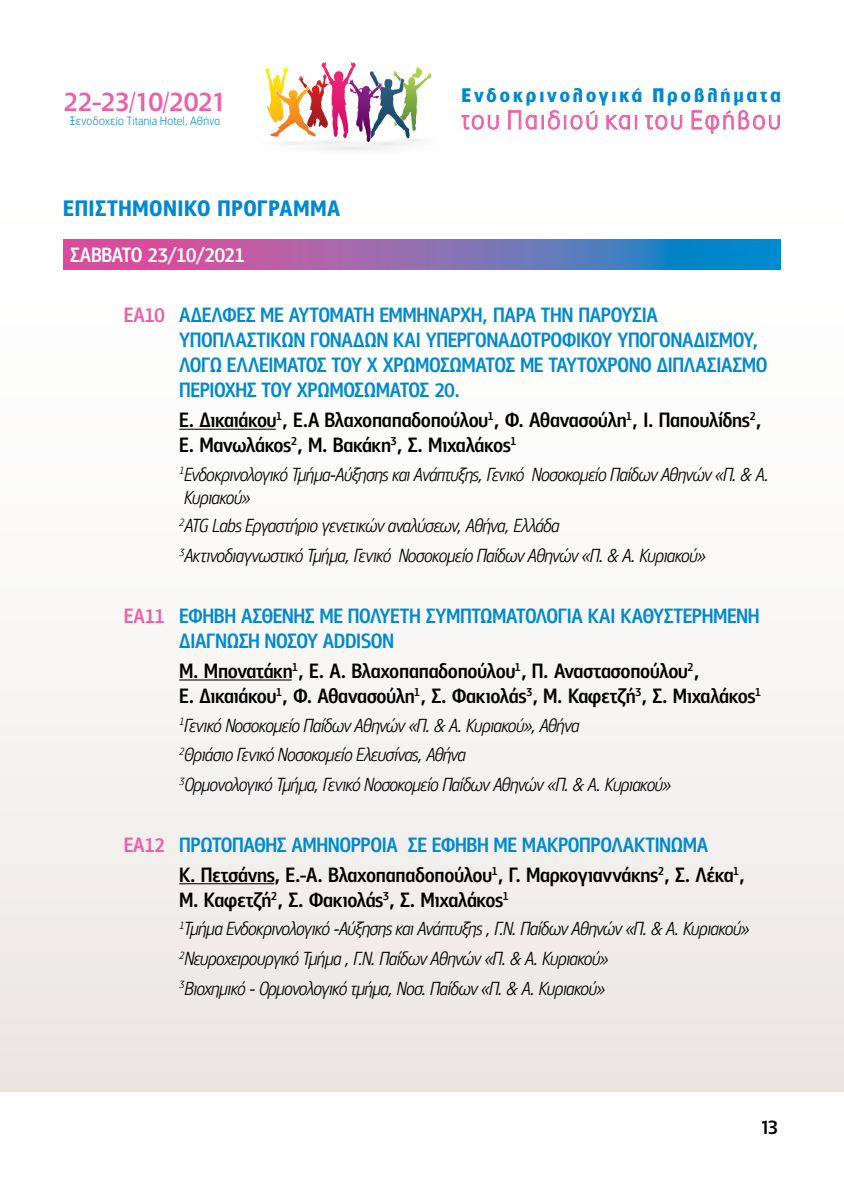
<style>
.page{position:relative;width:844px;height:1191px;background:#fff}
.page>*{position:absolute;margin:0;border:0;box-sizing:border-box;transform-origin:0 0}
.t1{font:300 24.85px "PF Lounge";letter-spacing:.11em;color:#ee5fa3}
.t2{font:500 24.68px "PF Lounge";letter-spacing:-.025em;color:#ee5fa3}
.t3{font:700 18.38px "PF Lounge";letter-spacing:.17em;color:#0089cf}
.t4{font:500 18.03px "PF Lounge";color:#000}
.t5{font:300 11.38px "PF Lounge";letter-spacing:.03em;color:#0089cf}
</style>
<div class="page">
<div style="left:0;top:0;width:843px;height:1091px;background:linear-gradient(to bottom,#fff,#edeae7)"></div>
<svg style="left:461px;top:115px;width:38px;height:33px"></svg>
<svg style="left:508px;top:104px;width:89px;height:26px"></svg>
<svg style="left:606px;top:114px;width:24px;height:16px"></svg>
<div style="left:634px;top:115px;width:3px;height:14px;border:1px solid #ee5fa3"></div>
<svg style="left:644px;top:115px;width:38px;height:33px"></svg>
<svg style="left:691px;top:110px;width:89px;height:24px"></svg>
<img style="left:256px;top:138px;width:182px;height:14px">
<svg style="left:265px;top:62px;width:167px;height:81px"></svg>
<svg style="left:63px;top:239px;width:717px;height:30px;background:#7570b4"></svg>
<hr style="left:179px;top:429px;width:97px;height:1px;background:#000">
<hr style="left:179px;top:679px;width:113px;height:1px;background:#000">
<hr style="left:179px;top:883px;width:95px;height:1px;background:#000">
<svg style="left:71px;top:247px;width:71px;height:15px"></svg>
<svg style="left:125px;top:307px;width:39px;height:15px"></svg>
<svg style="left:179px;top:307px;width:76px;height:15px"></svg>
<svg style="left:261px;top:307px;width:22px;height:15px"></svg>
<svg style="left:289px;top:307px;width:84px;height:15px"></svg>
<svg style="left:380px;top:307px;width:107px;height:17px"></svg>
<svg style="left:494px;top:307px;width:78px;height:15px"></svg>
<svg style="left:579px;top:307px;width:78px;height:15px"></svg>
<svg style="left:179px;top:332px;width:125px;height:15px"></svg>
<svg style="left:311px;top:332px;width:76px;height:15px"></svg>
<svg style="left:394px;top:332px;width:25px;height:15px"></svg>
<svg style="left:425px;top:332px;width:331px;height:17px"></svg>
<svg style="left:179px;top:357px;width:42px;height:15px"></svg>
<svg style="left:228px;top:357px;width:98px;height:15px"></svg>
<svg style="left:332px;top:357px;width:182px;height:15px"></svg>
<svg style="left:521px;top:357px;width:245px;height:15px"></svg>
<svg style="left:180px;top:383px;width:76px;height:14px"></svg>
<svg style="left:262px;top:383px;width:167px;height:14px"></svg>
<svg style="left:435px;top:383px;width:23px;height:14px"></svg>
<svg style="left:180px;top:413px;width:13px;height:14px"></svg>
<svg style="left:199px;top:411px;width:88px;height:19px"></svg>
<svg style="left:294px;top:413px;width:25px;height:14px"></svg>
<svg style="left:325px;top:411px;width:173px;height:19px"></svg>
<svg style="left:505px;top:413px;width:17px;height:14px"></svg>
<svg style="left:529px;top:411px;width:107px;height:19px"></svg>
<svg style="left:644px;top:413px;width:8px;height:14px"></svg>
<svg style="left:659px;top:411px;width:101px;height:19px"></svg>
<svg style="left:180px;top:438px;width:13px;height:14px"></svg>
<svg style="left:200px;top:437px;width:102px;height:18px"></svg>
<svg style="left:309px;top:438px;width:17px;height:14px"></svg>
<svg style="left:408px;top:438px;width:13px;height:14px"></svg>
<svg style="left:429px;top:437px;width:86px;height:15px"></svg>
<svg style="left:293px;top:467px;width:188px;height:18px"></svg>
<svg style="left:487px;top:467px;width:37px;height:14px"></svg>
<svg style="left:532px;top:467px;width:202px;height:18px"></svg>
<svg style="left:740px;top:467px;width:26px;height:14px"></svg>
<svg style="left:180px;top:467px;width:107px;height:41px"></svg>
<svg style="left:404px;top:518px;width:103px;height:17px"></svg>
<svg style="left:513px;top:518px;width:46px;height:14px"></svg>
<svg style="left:354px;top:548px;width:37px;height:14px"></svg>
<svg style="left:399px;top:548px;width:202px;height:18px"></svg>
<svg style="left:607px;top:549px;width:26px;height:13px"></svg>
<svg style="left:639px;top:548px;width:66px;height:18px"></svg>
<svg style="left:125px;top:608px;width:39px;height:15px"></svg>
<svg style="left:180px;top:608px;width:55px;height:15px"></svg>
<svg style="left:241px;top:608px;width:73px;height:15px"></svg>
<svg style="left:320px;top:608px;width:22px;height:15px"></svg>
<svg style="left:349px;top:608px;width:71px;height:15px"></svg>
<div style="left:426px;top:608px;width:156px;height:15px;background:#f9f8f6"></div>
<svg style="left:588px;top:608px;width:26px;height:15px"></svg>
<div style="left:621px;top:608px;width:137px;height:15px;background:#f9f8f6"></div>
<svg style="left:179px;top:633px;width:80px;height:15px"></svg>
<div style="left:266px;top:633px;width:127px;height:15px;background:#f8f7f5"></div>
<svg style="left:180px;top:663px;width:17px;height:15px"></svg>
<div style="left:205px;top:662px;width:98px;height:18px;background:#f7f6f5"></div>
<svg style="left:310px;top:663px;width:13px;height:15px"></svg>
<svg style="left:329px;top:663px;width:16px;height:15px"></svg>
<div style="left:352px;top:662px;width:173px;height:18px;background:#f7f6f5"></div>
<svg style="left:533px;top:663px;width:14px;height:15px"></svg>
<div style="left:554px;top:662px;width:144px;height:18px;background:#f7f6f5"></div>
<svg style="left:180px;top:688px;width:13px;height:15px"></svg>
<div style="left:199px;top:687px;width:88px;height:18px;background:#f6f5f3"></div>
<svg style="left:294px;top:688px;width:17px;height:15px"></svg>
<div style="left:317px;top:687px;width:108px;height:18px;background:#f6f5f3"></div>
<svg style="left:432px;top:688px;width:13px;height:15px"></svg>
<svg style="left:544px;top:688px;width:17px;height:15px"></svg>
<svg style="left:653px;top:688px;width:13px;height:15px"></svg>
<svg style="left:674px;top:687px;width:86px;height:16px"></svg>
<div style="left:180px;top:717px;width:248px;height:18px;background:#f6f4f2"></div>
<svg style="left:434px;top:718px;width:26px;height:14px"></svg>
<div style="left:466px;top:717px;width:113px;height:18px;background:#f6f4f2"></div>
<div style="left:179px;top:747px;width:287px;height:18px;background:#f5f3f1"></div>
<svg style="left:278px;top:777px;width:39px;height:18px"></svg>
<div style="left:323px;top:777px;width:244px;height:18px;background:#f4f2f0"></div>
<svg style="left:573px;top:778px;width:26px;height:13px"></svg>
<svg style="left:605px;top:777px;width:65px;height:18px"></svg>
<svg style="left:125px;top:837px;width:39px;height:15px"></svg>
<div style="left:180px;top:837px;width:217px;height:15px;background:#f2f0ee"></div>
<svg style="left:408px;top:837px;width:18px;height:15px"></svg>
<svg style="left:433px;top:837px;width:54px;height:15px"></svg>
<svg style="left:494px;top:837px;width:22px;height:15px"></svg>
<div style="left:523px;top:837px;width:184px;height:15px;background:#f2f0ee"></div>
<svg style="left:180px;top:867px;width:14px;height:14px"></svg>
<svg style="left:202px;top:866px;width:77px;height:18px"></svg>
<svg style="left:286px;top:867px;width:36px;height:14px"></svg>
<div style="left:329px;top:866px;width:173px;height:18px;background:#f1efed"></div>
<svg style="left:509px;top:867px;width:10px;height:14px"></svg>
<div style="left:527px;top:866px;width:141px;height:20px;background:#f1efed"></div>
<svg style="left:675px;top:867px;width:14px;height:14px"></svg>
<svg style="left:695px;top:866px;width:48px;height:18px"></svg>
<svg style="left:180px;top:892px;width:17px;height:15px"></svg>
<div style="left:205px;top:891px;width:77px;height:20px;background:#f0eeeb"></div>
<svg style="left:289px;top:892px;width:13px;height:15px"></svg>
<svg style="left:400px;top:892px;width:14px;height:15px"></svg>
<svg style="left:421px;top:891px;width:87px;height:16px"></svg>
<div style="left:180px;top:921px;width:309px;height:18px;background:#efedea"></div>
<svg style="left:495px;top:922px;width:19px;height:13px"></svg>
<div style="left:520px;top:921px;width:125px;height:17px;background:#efedea"></div>
<svg style="left:651px;top:922px;width:26px;height:13px"></svg>
<svg style="left:683px;top:921px;width:66px;height:18px"></svg>
<div style="left:179px;top:951px;width:119px;height:18px;background:#eeece8"></div>
<svg style="left:304px;top:951px;width:44px;height:18px"></svg>
<svg style="left:354px;top:952px;width:20px;height:13px"></svg>
<div style="left:380px;top:951px;width:124px;height:16px;background:#eeece8"></div>
<svg style="left:510px;top:952px;width:26px;height:13px"></svg>
<svg style="left:542px;top:951px;width:66px;height:18px"></svg>
<svg style="left:397px;top:981px;width:27px;height:14px"></svg>
<svg style="left:430px;top:980px;width:71px;height:15px"></svg>
<svg style="left:507px;top:981px;width:26px;height:14px"></svg>
<svg style="left:539px;top:980px;width:65px;height:18px"></svg>
<svg style="left:64px;top:200px;width:146px;height:16px"></svg>
<svg style="left:218px;top:200px;width:122px;height:16px"></svg>
<svg style="left:148px;top:247px;width:96px;height:17px;background:#d1519d"></svg>
<svg style="left:334px;top:437px;width:67px;height:18px"></svg>
<svg style="left:179px;top:518px;width:225px;height:18px"></svg>
<svg style="left:179px;top:548px;width:169px;height:18px"></svg>
<div style="left:452px;top:687px;width:85px;height:18px;background:#f6f5f3"></div>
<div style="left:569px;top:687px;width:77px;height:20px;background:#f6f5f3"></div>
<div style="left:179px;top:777px;width:93px;height:18px;background:#f4f2f0"></div>
<div style="left:309px;top:891px;width:85px;height:18px;background:#f0eeeb"></div>
<div style="left:179px;top:980px;width:212px;height:18px;background:#eceae7"></div>
<h2 class="t2" style="left:63px;top:88px;width:164px">22-23/10/2021</h2>
<p class="t5" style="left:70px;top:114px;width:152px">Ξενοδοχείο Titania Hotel, Αθήνα</p>
<h3 class="t3" style="left:461px;top:84px;width:321px">Ενδοκρινολογικά Προβλήματα</h3>
<h1 class="t1" style="left:461px;top:106px;width:321px">του Παιδιού και του Εφήβου</h1>
<h3 class="t4" style="left:759px;top:1116px;width:20px">13</h3>
</div>
